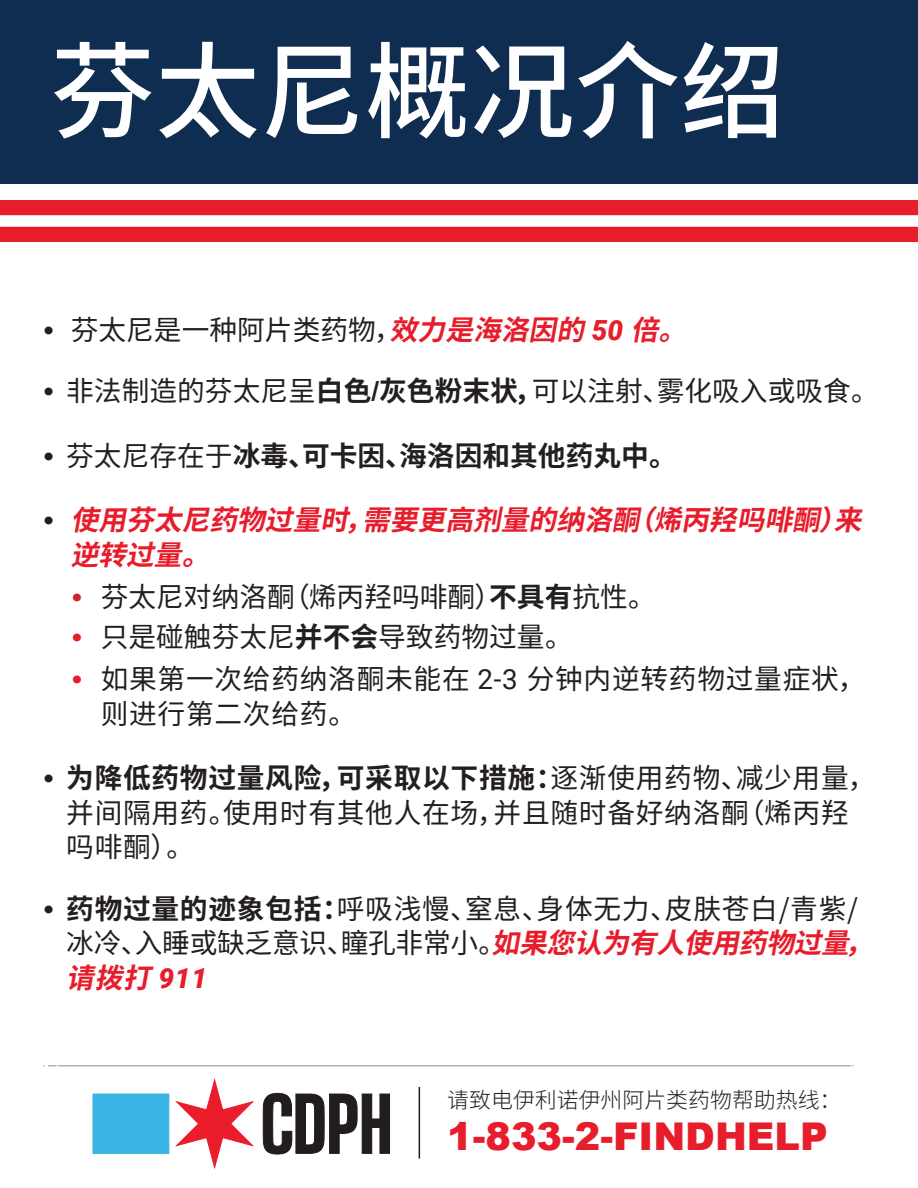
<style>
.page{position:relative;width:918px;height:1188px;background:#fff}
.page>*{position:absolute;margin:0;border:0;box-sizing:border-box;transform-origin:0 0}
.Paragraph_Style1{font:500 105px "Noto Sans CJ Ksc";color:#fff}
.t1{font:900 38.25px "Arial";color:#e81d2c}
.t2{font:27.75px/34.5px "Noto Sans CJ Ksc";letter-spacing:.025em;color:#231f20}
.t3{font:27.75px "Noto Sans CJ Ksc";color:#231f20}
.t4{font:27.75px/34.5px "Noto Sans CJ Ksc";letter-spacing:.005em;color:#231f20}
.t5{font:italic 700 27.75px/34.5px "Noto Sans CJ Ksc";color:#e81d2c}
.t6{font:700 27.75px "Noto Sans CJ Ksc";color:#231f20}
.t7{font:300 21.9px "Noto Sans CJ Ksc";color:#231f20}
.s1{font-family:"Arial";font-weight:700}
.s2{font-weight:700;font-style:italic;color:#e81d2c}
.s3{font-family:"Roboto";font-weight:900;font-style:italic;color:#e81d2c}
.s4{font-weight:700}
.s5{font-family:"Arial"}
.s6{font-weight:400}
.s7{font-family:"Arial";font-style:normal;color:#231f20}
.s8{font-family:"Arial";font-weight:700;color:#d1232a}
.s9{font-family:"Arial";font-weight:700;color:#e81d2c}
.s10{font-family:"Roboto"}
</style>
<div class="page">
<div style="left:1px;top:0;width:917px;height:184px;background:#0e2d50"></div>
<svg style="left:177px;top:1080px;width:76px;height:88px"></svg>
<div style="left:93px;top:1094px;width:76px;height:59px;background:#3ab4e5"></div>
<svg style="left:263px;top:1093px;width:61px;height:61px"></svg>
<svg style="left:330px;top:1094px;width:60px;height:59px"></svg>
<hr style="left:419px;top:1087px;width:1px;height:72px;background:#231f20">
<div style="left:1px;top:227px;width:917px;height:14px;background:#e81d2c"></div>
<div style="left:0;top:201px;width:918px;height:14px;background:#e81d2c"></div>
<svg style="left:44px;top:1065px;width:12px;height:2px"></svg>
<hr style="left:58px;top:1065px;width:793px;height:2px;background:#afb1b5">
<p class="Paragraph_Style1" style="left:50px;top:32px;width:737px">芬太尼概况介绍</p>
<p class="t3" style="left:44px;top:314px;width:658px"><span class="s1">•</span> 芬太尼是一种阿片类药物，<span class="s2">效力是海洛因的</span><span class="s3">50</span> <span class="s2">倍。</span></p>
<p class="t3" style="left:44px;top:375px;width:837px"><span class="s1">•</span> 非法制造的芬太尼呈<span class="s4">白色</span><span class="s1">/</span><span class="s4">灰色粉末状，</span>可以注射、雾化吸入或吸食。</p>
<p class="t6" style="left:44px;top:440px;width:635px"><span class="s5">•</span> <span class="s6">芬太尼存在于</span>冰毒、可卡因、海洛因和其他药丸中。</p>
<p class="t5" style="left:71px;top:503px;width:806px;text-indent:-27px"><span class="s7">•</span> 使用芬太尼药物过量时，需要更高剂量的纳洛酮（烯丙羟吗啡酮）来逆转过量。</p>
<p class="t3" style="left:72px;top:581px;width:585px"><span class="s8">•</span> 芬太尼对纳洛酮（烯丙羟吗啡酮）<span class="s4">不具有</span>抗性。</p>
<p class="t3" style="left:72px;top:621px;width:502px"><span class="s9">•</span> 只是碰触芬太尼<span class="s4">并不会</span>导致药物过量。</p>
<p class="t2" style="left:101px;top:662px;width:766px;text-indent:-28px"><span class="s9">•</span> 如果第一次给药纳洛酮未能在 <span class="s10">2-3</span> 分钟内逆转药物过量症状，则进行第二次给药。</p>
<p class="t2" style="left:66px;top:761px;width:811px;text-indent:-22px"><span class="s1">•</span> <span class="s4">为降低药物过量风险，可采取以下措施：</span>逐渐使用药物、减少用量，并间隔用药。使用时有其他人在场，并且随时备好纳洛酮（烯丙羟吗啡酮）。</p>
<p class="t4" style="left:66px;top:892px;width:822px;text-indent:-22px"><span class="s1">•</span> <span class="s4">药物过量的迹象包括：</span>呼吸浅慢、窒息、身体无力、皮肤苍白/青紫/冰冷、入睡或缺乏意识、瞳孔非常小。<span class="s2">如果您认为有人使用药物过量，请拨打</span><span class="s3">91 1</span></p>
<p class="t7" style="left:447px;top:1087px;width:396px">请致电伊利诺伊州阿片类药物帮助热线：</p>
<p class="t1" style="left:447px;top:1108px;width:382px">1-833-2-FINDHELP</p>
</div>
